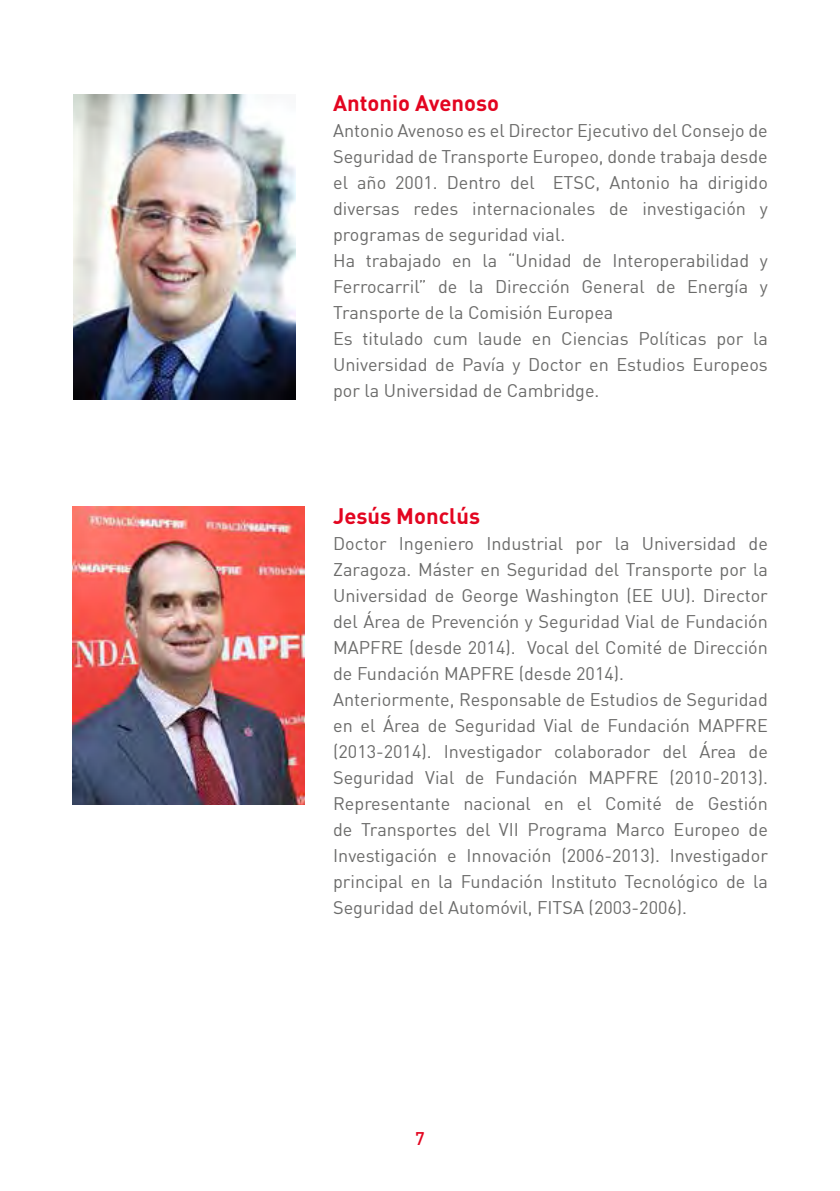
<style>
.page{position:relative;width:840px;height:1191px;background:#fff}
.page>*{position:absolute;margin:0;border:0;box-sizing:border-box;transform-origin:0 0}
.t1{font:700 22px "DIN";color:#e30520}
.t2{font:18px/26px "DIN";color:#6b6b6a}
.t3{font:500 18px "DIN";color:#e30520}
</style>
<div class="page">
<img style="left:72px;top:506px;width:232px;height:298px">
<img style="left:73px;top:94px;width:222px;height:306px">
<p class="t1" style="left:333px;top:89px;width:167px">Antonio Avenoso</p>
<p class="t2" style="left:333px;top:117px;width:436px">Antonio Avenoso es el Director Ejecutivo del Consejo de Seguridad de Transporte Europeo, donde trabaja desde el año 2001. Dentro del ETSC, Antonio ha dirigido diversas redes internacionales de investigación y programas de seguridad vial.<br>Ha trabajado en la “Unidad de Interoperabilidad y Ferrocarril” de la Dirección General de Energía y Transporte de la Comisión Europea<br>Es titulado cum laude en Ciencias Políticas por la Universidad de Pavía y Doctor en Estudios Europeos por la Universidad de Cambridge.</p>
<p class="t1" style="left:333px;top:502px;width:148px">Jesús Monclús</p>
<p class="t2" style="left:333px;top:530px;width:436px">Doctor Ingeniero Industrial por la Universidad de Zaragoza. Máster en Seguridad del Transporte por la Universidad de George Washington (EE UU). Director del Área de Prevención y Seguridad Vial de Fundación MAPFRE (desde 2014). Vocal del Comité de Dirección de Fundación MAPFRE (desde 2014).<br>Anteriormente, Responsable de Estudios de Seguridad en el Área de Seguridad Vial de Fundación MAPFRE (2013-2014). Investigador colaborador del Área de Seguridad Vial de Fundación MAPFRE (2010-2013).<br>Representante nacional en el Comité de Gestión de Transportes del VII Programa Marco Europeo de Investigación e Innovación (2006-2013). Investigador principal en la Fundación Instituto Tecnológico de la Seguridad del Automóvil, FITSA (2003-2006).</p>
<p class="t3" style="left:415px;top:1127px;width:11px">7</p>
</div>
